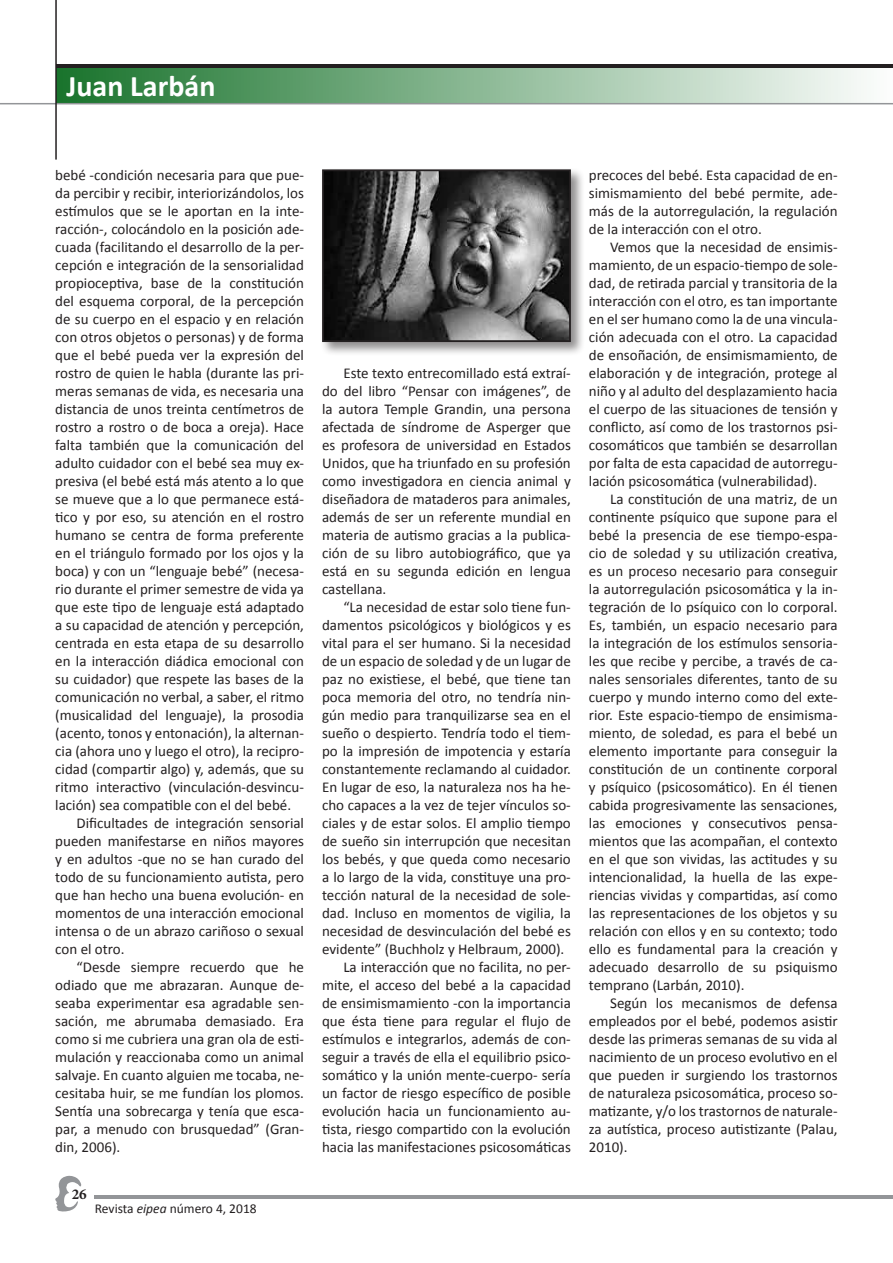
<style>
.page{position:relative;width:893px;height:1263px;background:#fff}
.page>*{position:absolute;margin:0;border:0;box-sizing:border-box;transform-origin:0 0}
.t1{font:700 30px "Calibri";color:#fff}
.t2{font:15px/18px "Calibri";color:#231f20;text-align:justify}
.t3{font:700 15px "Minion Pro";color:#231f20}
.t4{font:13.5px "Calibri";color:#231f20}
.s1{font-style:italic}
</style>
<div class="page">
<svg style="left:55px;top:1175px;width:26px;height:37px"></svg>
<hr style="left:95px;top:1196px;width:798px;height:3px;background:#939598">
<div style="left:56px;top:67px;width:837px;height:36px;background:linear-gradient(to right,#19732c,#fdfdfd)"></div>
<hr style="left:56px;top:64px;width:837px;height:3px;background:#231f20">
<hr style="left:0;top:103px;width:893px;height:1px;background:#939598">
<hr style="left:55px;top:0;width:2px;height:160px;background:#231f20">
<div style="left:320px;top:167px;width:265px;height:189px;background:#231f20;opacity:.5"></div>
<img style="left:325px;top:172px;width:243px;height:167px">
<div style="left:322px;top:169px;width:249px;height:173px;border:2px solid #231f20"></div>
<p class="t1" style="left:67px;top:67px;width:150px">Juan Larbán</p>
<p class="t2" style="left:55px;top:166px;width:250px">bebé -condición necesaria para que pue&shy;da percibir y recibir, interiorizándolos, los estímulos que se le aportan en la inte&shy;racción-, colocándolo en la posición ade&shy;cuada (facilitando el desarrollo de la per&shy;cepción e integración de la sensorialidad propioceptiva, base de la constitución del esquema corporal, de la percepción de su cuerpo en el espacio y en relación con otros objetos o personas) y de forma que el bebé pueda ver la expresión del rostro de quien le habla (durante las pri&shy;meras semanas de vida, es necesaria una distancia de unos treinta centímetros de rostro a rostro o de boca a oreja). Hace falta también que la comunicación del adulto cuidador con el bebé sea muy ex&shy;presiva (el bebé está más atento a lo que se mueve que a lo que permanece está&shy;tico y por eso, su atención en el rostro humano se centra de forma preferente en el triángulo formado por los ojos y la boca) y con un “lenguaje bebé” (necesa&shy;rio durante el primer semestre de vida ya que este tipo de lenguaje está adaptado a su capacidad de atención y percepción, centrada en esta etapa de su desarrollo en la interacción diádica emocional con su cuidador) que respete las bases de la comunicación no verbal, a saber, el ritmo (musicalidad del lenguaje), la prosodia (acento, tonos y entonación), la alternan&shy;cia (ahora uno y luego el otro), la recipro&shy;cidad (compartir algo) y, además, que su ritmo interactivo (vinculación-desvincu&shy;lación) sea compatible con el del bebé.</p>
<p class="t2" style="left:55px;top:814px;width:250px;text-indent:21px">Dificultades de integración sensorial pueden manifestarse en niños mayores y en adultos -que no se han curado del todo de su funcionamiento autista, pero que han hecho una buena evolución- en momentos de una interacción emocional intensa o de un abrazo cariñoso o sexual con el otro.</p>
<p class="t2" style="left:55px;top:958px;width:250px;text-indent:21px">“Desde siempre recuerdo que he odiado que me abrazaran. Aunque de&shy;seaba experimentar esa agradable sen&shy;sación, me abrumaba demasiado. Era como si me cubriera una gran ola de esti&shy;mulación y reaccionaba como un animal salvaje. En cuanto alguien me tocaba, ne&shy;cesitaba huir, se me fundían los plomos.<br>Sentía una sobrecarga y tenía que esca&shy;par, a menudo con brusquedad” (Gran&shy;din, 2006).</p>
<p class="t3" style="left:72px;top:1183px;width:16px">26</p>
<p class="t4" style="left:95px;top:1200px;width:163px">Revista <span class="s1">eipea</span> número 4, 2018</p>
<p class="t2" style="left:322px;top:364px;width:250px;text-indent:21px">Este texto entrecomillado está extraí&shy;do del libro “Pensar con imágenes”, de la autora Temple Grandin, una persona afectada de síndrome de Asperger que es profesora de universidad en Estados Unidos, que ha triunfado en su profesión como investigadora en ciencia animal y diseñadora de mataderos para animales, además de ser un referente mundial en materia de autismo gracias a la publica&shy;ción de su libro autobiográfico, que ya está en su segunda edición en lengua castellana.</p>
<p class="t2" style="left:322px;top:598px;width:250px;text-indent:21px">“La necesidad de estar solo tiene fun&shy;damentos psicológicos y biológicos y es vital para el ser humano. Si la necesidad de un espacio de soledad y de un lugar de paz no existiese, el bebé, que tiene tan poca memoria del otro, no tendría nin&shy;gún medio para tranquilizarse sea en el sueño o despierto. Tendría todo el tiem&shy;po la impresión de impotencia y estaría constantemente reclamando al cuidador.<br>En lugar de eso, la naturaleza nos ha he&shy;cho capaces a la vez de tejer vínculos so&shy;ciales y de estar solos. El amplio tiempo de sueño sin interrupción que necesitan los bebés, y que queda como necesario a lo largo de la vida, constituye una pro&shy;tección natural de la necesidad de sole&shy;dad. Incluso en momentos de vigilia, la necesidad de desvinculación del bebé es evidente” (Buchholz y Helbraum, 2000).</p>
<p class="t2" style="left:322px;top:958px;width:250px;text-indent:21px">La interacción que no facilita, no per&shy;mite, el acceso del bebé a la capacidad de ensimismamiento -con la importancia que ésta tiene para regular el flujo de estímulos e integrarlos, además de con&shy;seguir a través de ella el equilibrio psico&shy;somático y la unión mente-cuerpo- sería un factor de riesgo específico de posible evolución hacia un funcionamiento au&shy;tista, riesgo compartido con la evolución hacia las manifestaciones psicosomáticas</p>
<p class="t2" style="left:589px;top:166px;width:250px">precoces del bebé. Esta capacidad de en&shy;simismamiento del bebé permite, ade&shy;más de la autorregulación, la regulación de la interacción con el otro.</p>
<p class="t2" style="left:589px;top:238px;width:250px;text-indent:21px">Vemos que la necesidad de ensimis&shy;mamiento, de un espacio-tiempo de sole&shy;dad, de retirada parcial y transitoria de la interacción con el otro, es tan importante en el ser humano como la de una vincula&shy;ción adecuada con el otro. La capacidad de ensoñación, de ensimismamiento, de elaboración y de integración, protege al niño y al adulto del desplazamiento hacia el cuerpo de las situaciones de tensión y conflicto, así como de los trastornos psi&shy;cosomáticos que también se desarrollan por falta de esta capacidad de autorregu&shy;lación psicosomática (vulnerabilidad).</p>
<p class="t2" style="left:589px;top:490px;width:250px;text-indent:21px">La constitución de una matriz, de un continente psíquico que supone para el bebé la presencia de ese tiempo-espa&shy;cio de soledad y su utilización creativa, es un proceso necesario para conseguir la autorregulación psicosomática y la in&shy;tegración de lo psíquico con lo corporal.<br>Es, también, un espacio necesario para la integración de los estímulos sensoria&shy;les que recibe y percibe, a través de ca&shy;nales sensoriales diferentes, tanto de su cuerpo y mundo interno como del exte&shy;rior. Este espacio-tiempo de ensimisma&shy;miento, de soledad, es para el bebé un elemento importante para conseguir la constitución de un continente corporal y psíquico (psicosomático). En él tienen cabida progresivamente las sensaciones, las emociones y consecutivos pensa&shy;mientos que las acompañan, el contexto en el que son vividas, las actitudes y su intencionalidad, la huella de las expe&shy;riencias vividas y compartidas, así como las representaciones de los objetos y su relación con ellos y en su contexto; todo ello es fundamental para la creación y adecuado desarrollo de su psiquismo temprano (Larbán, 2010).</p>
<p class="t2" style="left:589px;top:994px;width:250px;text-indent:21px">Según los mecanismos de defensa empleados por el bebé, podemos asistir desde las primeras semanas de su vida al nacimiento de un proceso evolutivo en el que pueden ir surgiendo los trastornos de naturaleza psicosomática, proceso so&shy;matizante, y/o los trastornos de naturale&shy;za autística, proceso autistizante (Palau, 2010).</p>
</div>
